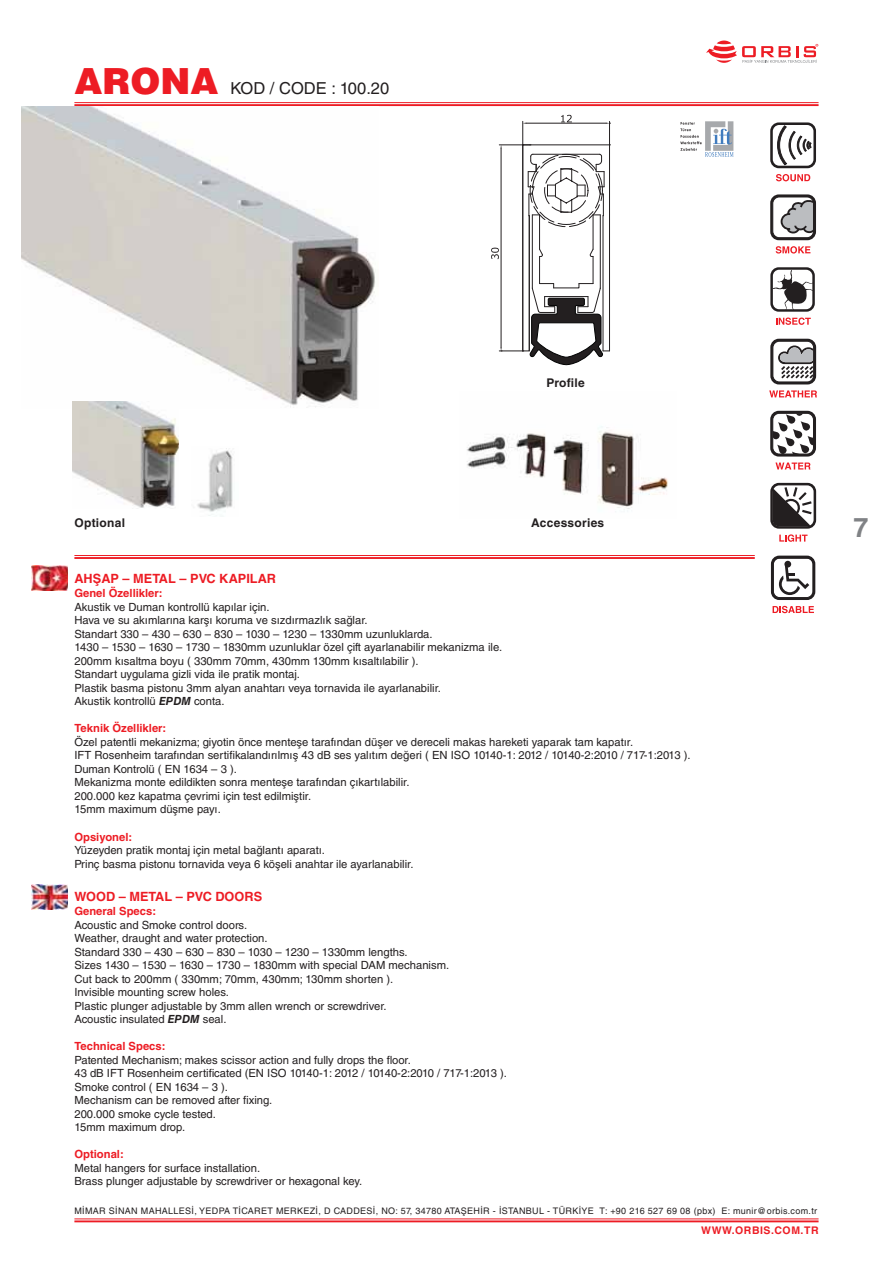
<style>
.page{position:relative;width:893px;height:1263px;background:#fff}
.page>*{position:absolute;margin:0;border:0;box-sizing:border-box;transform-origin:0 0}
.t1{font:700 27px "Helvetica LT Std";color:#808285}
.t2{font:16.5px "Helvetica LT Std";color:#231f20}
.t3{font:700 12.75px "Helvetica LT Std";color:#ed1c24}
.t4{font:700 12px "Helvetica LT Std";letter-spacing:.025em;color:#231f20}
.t5{font:11.25px/13.5px "Helvetica LT Std";color:#231f20}
.t6{font:700 11.25px "Helvetica LT Std";color:#ed1c24}
.t7{font:700 10.5px "Helvetica LT Std";letter-spacing:.05em;color:#ed1c24}
.t8{font:9px "Helvetica LT Std";letter-spacing:.035em;color:#231f20}
.s1{font-weight:900;font-size:36px;color:#ed1c24}
.s2{font-weight:700;font-style:italic}
</style>
<div class="page">
<svg style="left:706px;top:41px;width:112px;height:22px"></svg>
<img style="left:467px;top:426px;width:201px;height:83px">
<hr style="left:74px;top:102px;width:745px;height:1px;background:#ed1c24">
<hr style="left:74px;top:104px;width:745px;height:2px;background:#ed1c24">
<svg style="left:776px;top:174px;width:34px;height:7px"></svg>
<svg style="left:770px;top:194px;width:46px;height:46px"></svg>
<svg style="left:776px;top:246px;width:34px;height:8px"></svg>
<svg style="left:771px;top:556px;width:44px;height:44px"></svg>
<svg style="left:773px;top:606px;width:41px;height:7px"></svg>
<svg style="left:770px;top:339px;width:46px;height:45px"></svg>
<svg style="left:769px;top:390px;width:48px;height:7px"></svg>
<svg style="left:770px;top:267px;width:45px;height:58px"></svg>
<svg style="left:770px;top:483px;width:46px;height:59px"></svg>
<svg style="left:770px;top:411px;width:46px;height:58px"></svg>
<div style="left:773px;top:558px;width:40px;height:41px;border:1px solid #231f20;border-radius:6px"></div>
<svg style="left:770px;top:122px;width:46px;height:46px"></svg>
<hr style="left:74px;top:555px;width:681px;height:1px;background:#ed1c24">
<hr style="left:74px;top:557px;width:681px;height:2px;background:#ed1c24">
<hr style="left:74px;top:1218px;width:745px;height:1px;background:#ed1c24">
<hr style="left:74px;top:1220px;width:745px;height:2px;background:#ed1c24">
<img style="left:21px;top:106px;width:355px;height:301px">
<img style="left:72px;top:402px;width:107px;height:106px">
<hr style="left:526px;top:123px;width:80px;height:1px;background:#231f20">
<svg style="left:561px;top:115px;width:11px;height:7px"></svg>
<svg style="left:606px;top:121px;width:4px;height:24px"></svg>
<hr style="left:499px;top:145px;width:31px;height:1px;background:#231f20">
<hr style="left:501px;top:148px;width:1px;height:199px;background:#231f20">
<svg style="left:522px;top:121px;width:9px;height:24px"></svg>
<hr style="left:522px;top:145px;width:1px;height:206px;background:#231f20">
<hr style="left:523px;top:145px;width:86px;height:1px;background:#231f20">
<hr style="left:609px;top:145px;width:1px;height:206px;background:#231f20">
<svg style="left:491px;top:154px;width:118px;height:211px"></svg>
<img style="left:197px;top:448px;width:36px;height:68px">
<svg style="left:680px;top:121px;width:53px;height:36px"></svg>
<img style="left:32px;top:565px;width:36px;height:25px">
<img style="left:32px;top:884px;width:36px;height:25px">
<h2 class="t2" style="left:74px;top:82px;width:316px"><span class="s1">ARONA</span> KOD / CODE : 100.20</h2>
<p class="t4" style="left:546px;top:378px;width:40px">Profile</p>
<p class="t4" style="left:74px;top:519px;width:52px">Optional</p>
<p class="t4" style="left:531px;top:519px;width:75px">Accessories</p>
<p class="t3" style="left:74px;top:574px;width:203px">AHŞAP – METAL – PVC KAPILAR</p>
<p class="t6" style="left:74px;top:589px;width:90px">Genel Özellikler:</p>
<p class="t5" style="left:74px;top:601px;width:429px">Akustik ve Duman kontrollü kapılar için.<br>Hava ve su akımlarına karşı koruma ve sızdırmazlık sağlar.<br>Standart 330 – 430 – 630 – 830 – 1030 – 1230 – 1330mm uzunluklarda.<br>1430 – 1530 – 1630 – 1730 – 1830mm uzunluklar özel çift ayarlanabilir mekanizma ile.<br>200mm kısaltma boyu ( 330mm 70mm, 430mm 130mm kısaltılabilir ).<br>Standart uygulama gizli vida ile pratik montaj.<br>Plastik basma pistonu 3mm alyan anahtarı veya tornavida ile ayarlanabilir.<br>Akustik kontrollü <span class="s2">EPDM</span> conta.</p>
<p class="t6" style="left:74px;top:724px;width:93px">Teknik Özellikler:</p>
<p class="t5" style="left:74px;top:736px;width:618px">Özel patentli mekanizma; giyotin önce menteşe tarafından düşer ve dereceli makas hareketi yaparak tam kapatır.<br>IFT Rosenheim tarafından sertifikalandırılmış 43 dB ses yalıtım değeri ( EN ISO 10140-1: 2012 / 10140-2:2010 / 717-1:2013 ).<br>Duman Kontrolü ( EN 1634 – 3 ).<br>Mekanizma monte edildikten sonra menteşe tarafından çıkartılabilir.<br>200.000 kez kapatma çevrimi için test edilmiştir.<br>15mm maximum düşme payı.</p>
<p class="t6" style="left:74px;top:832px;width:59px">Opsiyonel:</p>
<p class="t5" style="left:74px;top:844px;width:341px">Yüzeyden pratik montaj için metal bağlantı aparatı.<br>Prinç basma pistonu tornavida veya 6 köşeli anahtar ile ayarlanabilir.</p>
<p class="t3" style="left:74px;top:892px;width:189px">WOOD – METAL – PVC DOORS</p>
<p class="t6" style="left:74px;top:907px;width:83px">General Specs:</p>
<p class="t5" style="left:74px;top:919px;width:376px">Acoustic and Smoke control doors.<br>Weather, draught and water protection.<br>Standard 330 – 430 – 630 – 830 – 1030 – 1230 – 1330mm lengths.<br>Sizes 1430 – 1530 – 1630 – 1730 – 1830mm with special DAM mechanism.<br>Cut back to 200mm ( 330mm; 70mm, 430mm; 130mm shorten ).<br>Invisible mounting screw holes.<br>Plastic plunger adjustable by 3mm allen wrench or screwdriver.<br>Acoustic insulated <span class="s2">EPDM</span> seal.</p>
<p class="t6" style="left:74px;top:1042px;width:93px">Technical Specs:</p>
<p class="t5" style="left:74px;top:1054px;width:434px">Patented Mechanism; makes scissor action and fully drops the floor.<br>43 dB IFT Rosenheim certificated (EN ISO 10140-1: 2012 / 10140-2:2010 / 717-1:2013 ).<br>Smoke control ( EN 1634 – 3 ).<br>Mechanism can be removed after fixing.<br>200.000 smoke cycle tested.<br>15mm maximum drop.</p>
<p class="t6" style="left:74px;top:1150px;width:51px">Optional:</p>
<p class="t5" style="left:74px;top:1162px;width:289px">Metal hangers for surface installation.<br>Brass plunger adjustable by screwdriver or hexagonal key.</p>
<p class="t8" style="left:74px;top:1207px;width:744px">MİMAR SİNAN MAHALLESİ, YEDPA TİCARET MERKEZİ, D CADDESİ, NO: 57, 34780 ATAŞEHİR - İSTANBUL - TÜRKİYE T: +90 216 527 69 08 (pbx) E: munir@orbis.com.tr</p>
<p class="t7" style="left:701px;top:1227px;width:119px">WWW.ORBIS.COM.TR</p>
<h1 class="t1" style="left:854px;top:518px;width:17px">7</h1>
</div>
